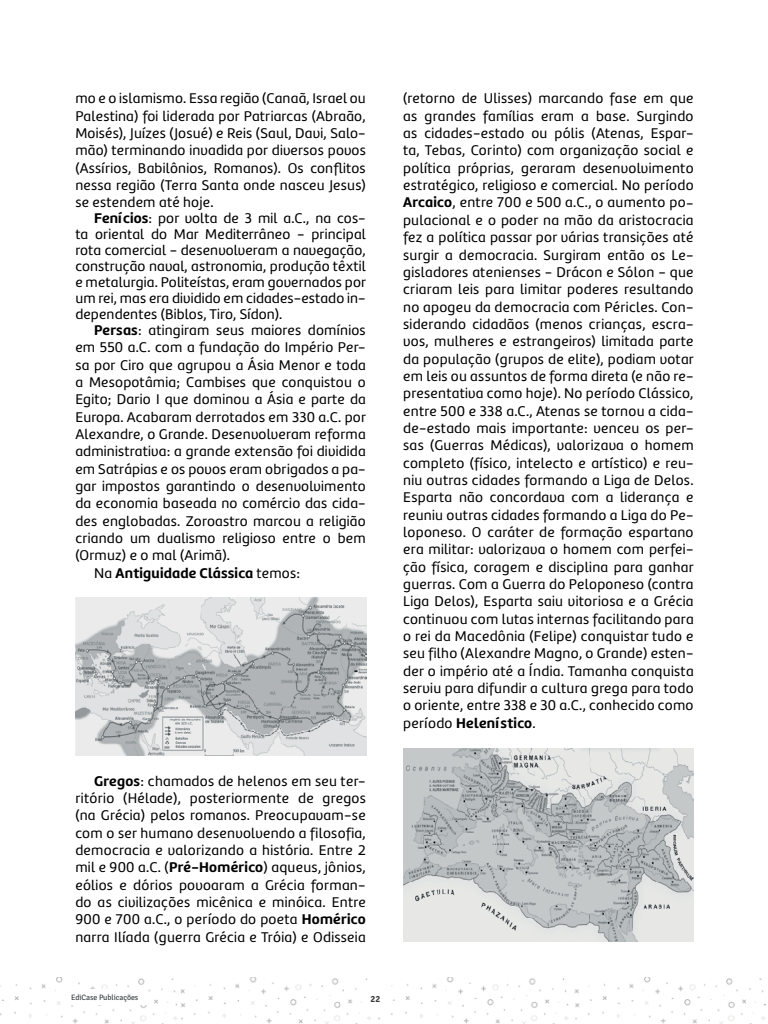
<style>
.page{position:relative;width:768px;height:1024px;background:#fff}
.page>*{position:absolute;margin:0;border:0;box-sizing:border-box;transform-origin:0 0}
.t1{font:14.6px/17.3px "Marine UP";letter-spacing:.015em;color:#000;text-align:justify}
.t2{font:700 14.6px "Marine UP";letter-spacing:.015em;color:#000}
.t3{font:700 9.2px "Signika Negative";color:#393c3f}
.t4{font:7.8px "Signika Negative";letter-spacing:-.01em;color:#393c3f}
.s1{font-weight:700}
.s2{font-weight:400}
</style>
<div class="page">
<img style="left:0;top:978px;width:765px;height:46px">
<div style="left:362px;top:986px;width:22px;height:22px;background:#fff"></div>
<div style="left:65px;top:989px;width:82px;height:15px;background:#fff"></div>
<img style="left:75px;top:598px;width:291px;height:158px">
<img style="left:403px;top:748px;width:290px;height:193px">
<p class="t1" style="left:75px;top:90px;width:292px">mo e o islamismo. Essa região (Canaã, Israel ou Palestina) foi liderada por Patriarcas (Abraão, Moisés), Juízes (Josué) e Reis (Saul, Davi, Salo&shy;mão) terminando invadida por diversos povos (Assírios, Babilônios, Romanos). Os conflitos nessa região (Terra Santa onde nasceu Jesus) se estendem até hoje.</p>
<p class="t1" style="left:75px;top:211px;width:292px;line-height:15.9px;text-indent:19px"><span class="s1">Fenícios</span>: por volta de 3 mil a.C., na cos&shy;ta oriental do Mar Mediterrâneo - principal rota comercial - desenvolveram a navegação, construção naval, astronomia, produção têxtil e metalurgia. Politeístas, eram governados por um rei, mas era dividido em cidades-estado in&shy;dependentes (Biblos, Tiro, Sídon).</p>
<p class="t1" style="left:94px;top:321px;width:273px"><span class="s1">Persas</span>: atingiram seus maiores domínios</p>
<p class="t1" style="left:75px;top:339px;width:292px">em 550 a.C. com a fundação do Império Per-</p>
<p class="t1" style="left:75px;top:356px;width:292px">sa por Ciro que agrupou a Ásia Menor e toda</p>
<p class="t1" style="left:75px;top:373px;width:292px">a Mesopotâmia; Cambises que conquistou o</p>
<p class="t1" style="left:75px;top:391px;width:292px">Egito; Dario I que dominou a Ásia e parte da</p>
<p class="t1" style="left:75px;top:408px;width:292px">Europa. Acabaram derrotados em 330 a.C. por</p>
<p class="t1" style="left:75px;top:425px;width:292px">Alexandre, o Grande. Desenvolveram reforma</p>
<p class="t1" style="left:75px;top:443px;width:292px">administrativa: a grande extensão foi dividida</p>
<p class="t1" style="left:75px;top:460px;width:292px">em Satrápias e os povos eram obrigados a pa-</p>
<p class="t1" style="left:75px;top:477px;width:292px">gar impostos garantindo o desenvolvimento</p>
<p class="t1" style="left:75px;top:495px;width:292px">da economia baseada no comércio das cida-</p>
<p class="t1" style="left:75px;top:512px;width:292px">des englobadas. Zoroastro marcou a religião</p>
<p class="t1" style="left:75px;top:529px;width:292px">criando um dualismo religioso entre o bem</p>
<p class="t1" style="left:75px;top:547px;width:156px">(Ormuz) e o mal (Arimã).</p>
<p class="t2" style="left:94px;top:563px;width:208px"><span class="s2">Na</span> Antiguidade Clássica <span class="s2">temos:</span></p>
<p class="t1" style="left:75px;top:772px;width:292px;text-indent:19px"><span class="s1">Gregos</span>: chamados de helenos em seu ter&shy;ritório (Hélade), posteriormente de gregos (na Grécia) pelos romanos. Preocupavam-se com o ser humano desenvolvendo a filosofia, democracia e valorizando a história. Entre 2 mil e 900 a.C. (<span class="s1">Pré-Homérico</span>) aqueus, jônios, eólios e dórios povoaram a Grécia forman&shy;do as civilizações micênica e minóica. Entre 900 e 700 a.C., o período do poeta <span class="s1">Homérico </span>narra Ilíada (guerra Grécia e Tróia) e Odisseia</p>
<p class="t4" style="left:71px;top:993px;width:69px">EdiCase Publicações</p>
<p class="t3" style="left:371px;top:994px;width:11px">22</p>
<p class="t1" style="left:403px;top:90px;width:292px">(retorno de Ulisses) marcando fase em que as grandes famílias eram a base. Surgindo as cidades-estado ou pólis (Atenas, Espar&shy;ta, Tebas, Corinto) com organização social e política próprias, geraram desenvolvimento estratégico, religioso e comercial. No período <span class="s1">Arcaico</span>, entre 700 e 500 a.C., o aumento po&shy;pulacional e o poder na mão da aristocracia fez a política passar por várias transições até surgir a democracia. Surgiram então os Le&shy;gisladores atenienses - Drácon e Sólon - que criaram leis para limitar poderes resultando no apogeu da democracia com Péricles. Con&shy;siderando cidadãos (menos crianças, escra&shy;vos, mulheres e estrangeiros) limitada parte da população (grupos de elite), podiam votar em leis ou assuntos de forma direta (e não re&shy;presentativa como hoje). No período Clássico, entre 500 e 338 a.C., Atenas se tornou a cida&shy;de-estado mais importante: venceu os per&shy;sas (Guerras Médicas), valorizava o homem completo (físico, intelecto e artístico) e reu&shy;niu outras cidades formando a Liga de Delos.<br>Esparta não concordava com a liderança e reuniu outras cidades formando a Liga do Pe&shy;loponeso. O caráter de formação espartano era militar: valorizava o homem com perfei&shy;ção física, coragem e disciplina para ganhar guerras. Com a Guerra do Peloponeso (contra Liga Delos), Esparta saiu vitoriosa e a Grécia continuou com lutas internas facilitando para o rei da Macedônia (Felipe) conquistar tudo e seu filho (Alexandre Magno, o Grande) esten&shy;der o império até a Índia. Tamanha conquista serviu para difundir a cultura grega para todo o oriente, entre 338 e 30 a.C., conhecido como período <span class="s1">Helenístico</span>.</p>
</div>
